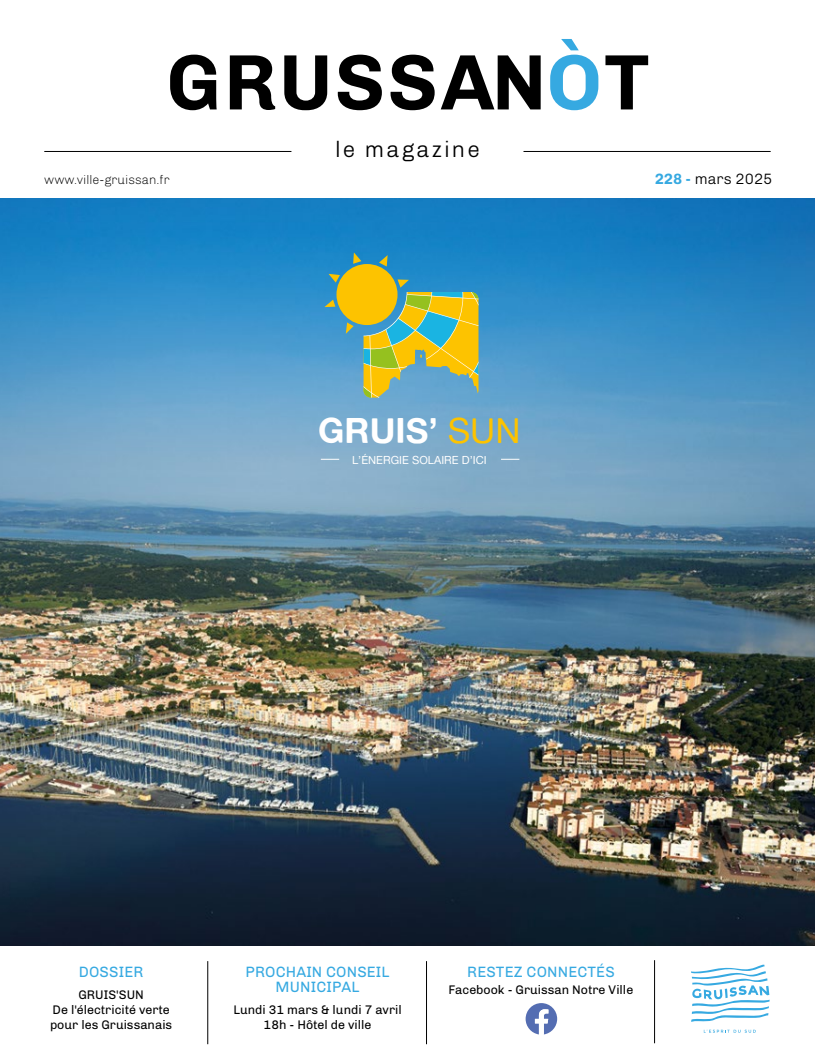
<style>
.page{position:relative;width:815px;height:1063px;background:#fff}
.page>*{position:absolute;margin:0;border:0;box-sizing:border-box;transform-origin:0 0}
.t1{font:700 78.75px "Chivo";letter-spacing:.035em;color:#000}
.t2{font:34.75px "Alte Haas Grotesk Bold";color:#fff}
.t3{font:300 22.5px "Chivo";letter-spacing:.09em;color:#000}
.t4{font:15px/15px "Chivo";letter-spacing:.01em;color:#36a9e1;text-align:center}
.t5{font:300 15px "Chivo";color:#000}
.t6{font:12.5px/15px "Chivo";color:#000;text-align:center}
.t7{font:100 12.5px "Chivo";color:#000}
.t8{font:11.25px "Alte Haas Grotesk";color:#fff}
.s1{color:#36a9e1}
.s2{font-weight:700;color:#36a9e1}
.s3{font-family:"Alte Haas Grotesk";color:#fdc300}
</style>
<div class="page">
<img style="left:0;top:198px;width:815px;height:748px">
<hr style="left:44px;top:151px;width:247px;height:1px;background:#000">
<hr style="left:523px;top:151px;width:248px;height:1px;background:#000">
<hr style="left:207px;top:961px;width:1px;height:83px;background:#000">
<hr style="left:426px;top:961px;width:1px;height:83px;background:#000">
<hr style="left:654px;top:960px;width:1px;height:83px;background:#000">
<svg style="left:704px;top:1030px;width:52px;height:3px"></svg>
<svg style="left:691px;top:965px;width:79px;height:57px"></svg>
<svg style="left:526px;top:1003px;width:31px;height:32px"></svg>
<svg style="left:321px;top:459px;width:18px;height:1px"></svg>
<svg style="left:501px;top:459px;width:18px;height:1px"></svg>
<div style="left:336px;top:264px;width:62px;height:61px;background:#fdc300;border-radius:50%"></div>
<svg style="left:353px;top:252px;width:8px;height:12px"></svg>
<svg style="left:379px;top:255px;width:9px;height:12px"></svg>
<svg style="left:329px;top:274px;width:11px;height:9px"></svg>
<svg style="left:324px;top:300px;width:11px;height:7px"></svg>
<svg style="left:346px;top:322px;width:8px;height:12px"></svg>
<svg style="left:364px;top:279px;width:114px;height:119px;background:#a7b763"></svg>
<h1 class="t1" style="left:166px;top:39px;width:484px">GRUSSAN<span class="s1">Ò</span>T</h1>
<h3 class="t3" style="left:335px;top:141px;width:146px">le magazine</h3>
<p class="t7" style="left:44px;top:174px;width:127px">www.ville-gruissan.fr</p>
<p class="t5" style="left:655px;top:173px;width:119px"><span class="s2">228 -</span> mars 2025</p>
<h2 class="t2" style="left:318px;top:411px;width:204px">GRUIS’ <span class="s3">SUN</span></h2>
<p class="t8" style="left:352px;top:453px;width:136px">L’ÉNERGIE SOLAIRE D’ICI</p>
<p class="t4" style="left:79px;top:964px;width:66px">DOSSIER</p>
<p class="t6" style="left:50px;top:987px;width:124px">GRUIS'SUN<br>De l'électricité verte pour les Gruissanais</p>
<p class="t4" style="left:246px;top:964px;width:146px">PROCHAIN CONSEIL<br>MUNICIPAL</p>
<p class="t6" style="left:233px;top:1002px;width:170px">Lundi 31 mars &amp; lundi 7 avril<br>18h - Hôtel de ville</p>
<p class="t4" style="left:467px;top:964px;width:149px">RESTEZ CONNECTÉS</p>
<p class="t6" style="left:449px;top:982px;width:186px">Facebook - Gruissan Notre Ville</p>
</div>
